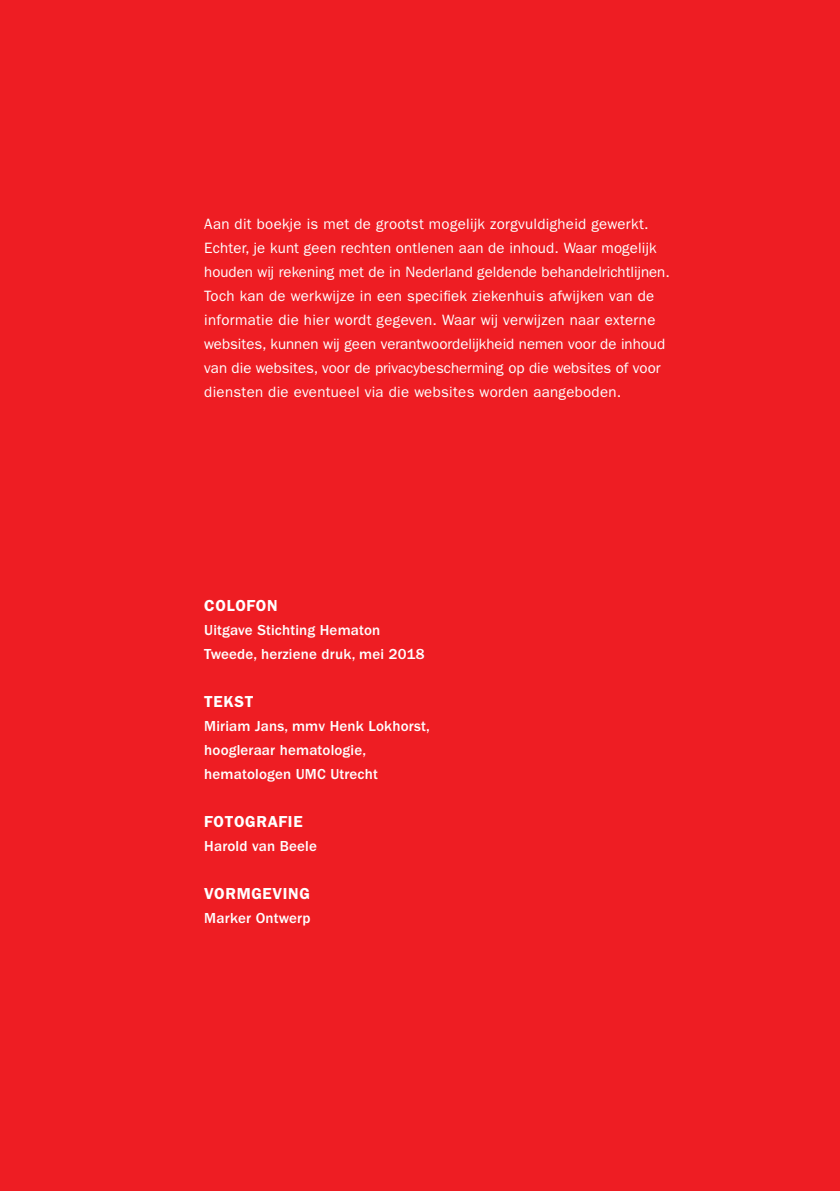
<style>
.page{position:relative;width:840px;height:1191px;background:#fff}
.page>*{position:absolute;margin:0;border:0;box-sizing:border-box;transform-origin:0 0}
.t1{font:600 16px "ITC Franklin Gothic Std";letter-spacing:.04em;color:#fff}
.t2{font:15px/24px "ITC Franklin Gothic Std";letter-spacing:.01em;color:#fff}
.t3{font:500 15px "ITC Franklin Gothic Std";letter-spacing:.01em;color:#fff}
</style>
<div class="page">
<div style="left:0;top:0;width:839px;height:1191px;background:#ee1d23"></div>
<hr style="left:0;top:0;width:1px;height:1191px;background:#fde7dc">
<p class="t2" style="left:204px;top:212px;width:467px">Aan dit boekje is met de grootst mogelijk zorgvuldigheid gewerkt.<br>Echter, je kunt geen rechten ontlenen aan de inhoud. Waar mogelijk houden wij rekening met de in Nederland geldende behandelrichtlijnen.<br>Toch kan de werkwijze in een specifiek ziekenhuis afwijken van de informatie die hier wordt gegeven. Waar wij verwijzen naar externe websites, kunnen wij geen verantwoordelijkheid nemen voor de inhoud van die websites, voor de privacybescherming op die websites of voor diensten die eventueel via die websites worden aangeboden.</p>
<p class="t1" style="left:204px;top:596px;width:75px">COLOFON</p>
<p class="t3" style="left:204px;top:621px;width:177px">Uitgave Stichting Hematon</p>
<p class="t3" style="left:204px;top:645px;width:221px">Tweede, herziene druk, mei 2018</p>
<p class="t1" style="left:204px;top:692px;width:50px">TEKST</p>
<p class="t3" style="left:204px;top:717px;width:227px">Miriam Jans, mmv Henk Lokhorst,</p>
<p class="t3" style="left:204px;top:741px;width:163px">hoogleraar hematologie,</p>
<p class="t3" style="left:204px;top:765px;width:175px">hematologen UMC Utrecht</p>
<p class="t1" style="left:204px;top:812px;width:100px">FOTOGRAFIE</p>
<p class="t3" style="left:204px;top:837px;width:114px">Harold van Beele</p>
<p class="t1" style="left:204px;top:884px;width:107px">VORMGEVING</p>
<p class="t3" style="left:204px;top:909px;width:108px">Marker Ontwerp</p>
</div>
